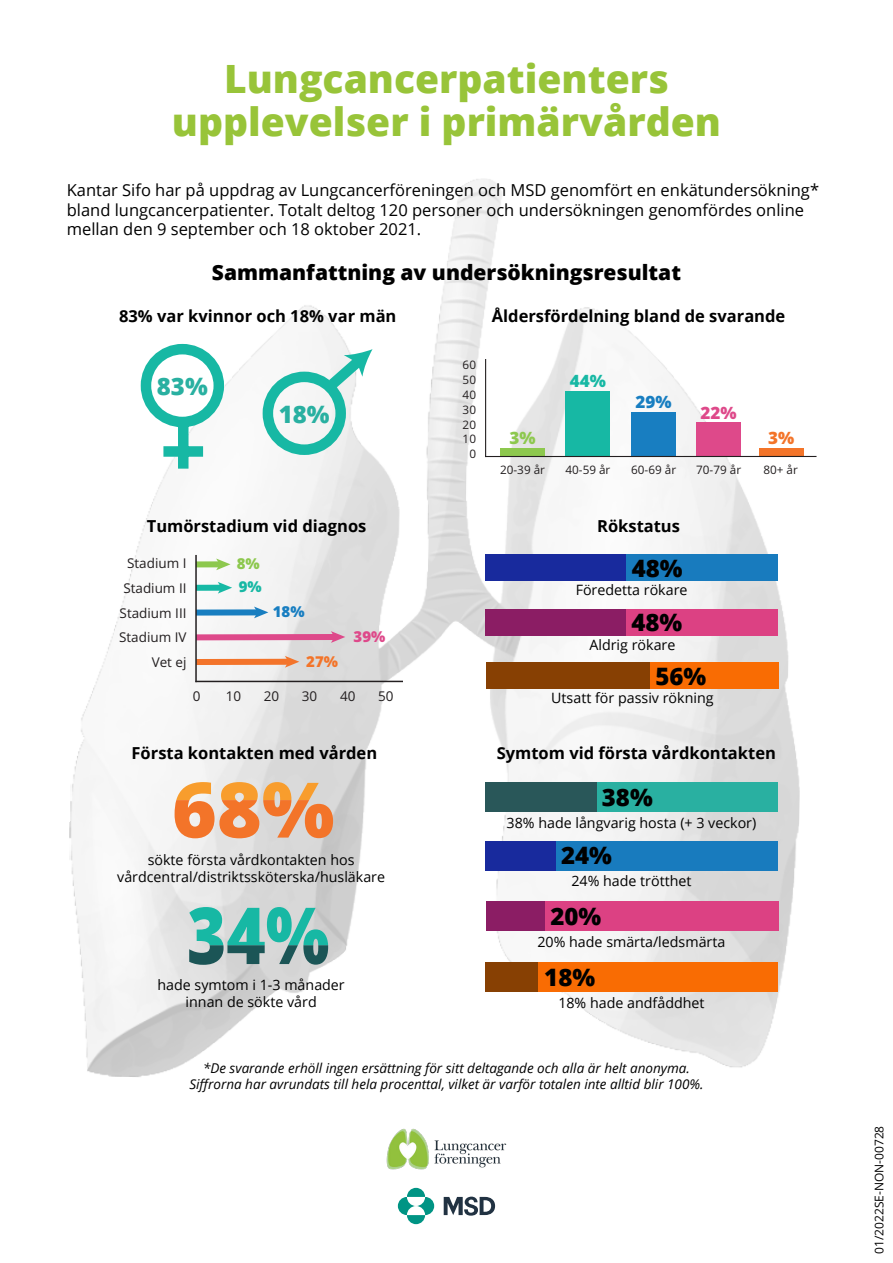
<style>
.page{position:relative;width:893px;height:1263px;background:#fff}
.page>*{position:absolute;margin:0;border:0;box-sizing:border-box;transform-origin:0 0}
.t1{font:800 39px "Open Sans";color:#98c439}
.t2{font:800 24px "Open Sans";color:#000}
.t3{font:800 24px "Open Sans";color:#29b0a1}
.t4{font:800 21px "Open Sans";color:#000}
.t5{font:800 16.95px "Open Sans";color:#17b8a4}
.t6{font:800 16.95px "Open Sans";color:#187ec1}
.t7{font:800 16.95px "Open Sans";color:#de498a}
.t8{font:800 16.95px "Open Sans";color:#8dc84e}
.t9{font:800 16.95px "Open Sans";color:#f37429}
.t10{font:16.5px/19.8px "Open Sans";color:#000}
.t11{font:700 16.5px "Open Sans";color:#000}
.t12{font:800 15px/23.4px "Open Sans";color:#8dc84e}
.t13{font:800 15px "Open Sans";color:#187ec1}
.t14{font:800 15px "Open Sans";color:#de498a}
.t15{font:800 15px "Open Sans";color:#f37429}
.t16{font:14.25px "Open Sans";color:#000}
.t17{font:italic 13.5px "Open Sans";color:#000}
.t18{font:13.5px/24.8px "Open Sans";color:#231f20;text-align:right}
.t19{font:12px "Open Sans";color:#000}
.t20{font:11.7px/14.9px "Open Sans";color:#231f20;text-align:center}
.s1{color:#17b8a4}
</style>
<div class="page">
<img style="left:386px;top:1128px;width:121px;height:42px">
<svg style="left:398px;top:1188px;width:36px;height:36px"></svg>
<svg style="left:444px;top:1196px;width:51px;height:20px"></svg>
<img style="left:69px;top:179px;width:741px;height:898px">
<svg style="left:141px;top:344px;width:232px;height:125px"></svg>
<div style="left:759px;top:448px;width:44px;height:8px;background:#f37429"></div>
<div style="left:696px;top:422px;width:45px;height:34px;background:#de498a"></div>
<div style="left:631px;top:412px;width:45px;height:44px;background:#187ec1"></div>
<div style="left:565px;top:391px;width:45px;height:65px;background:#17b8a4"></div>
<div style="left:500px;top:448px;width:45px;height:8px;background:#8dc84e"></div>
<hr style="left:485px;top:456px;width:331px;height:1px;background:#231f20">
<hr style="left:485px;top:359px;width:1px;height:98px;background:#231f20">
<div style="left:196px;top:585px;width:26px;height:6px;background:#17b9a5"></div>
<svg style="left:218px;top:582px;width:14px;height:12px"></svg>
<div style="left:196px;top:561px;width:24px;height:6px;background:#8dc84e"></div>
<svg style="left:216px;top:558px;width:14px;height:12px"></svg>
<hr style="left:195px;top:681px;width:208px;height:1px;background:#231f20">
<div style="left:196px;top:609px;width:62px;height:7px;background:#187ec0"></div>
<svg style="left:254px;top:606px;width:14px;height:12px"></svg>
<div style="left:196px;top:634px;width:139px;height:6px;background:#de498a"></div>
<svg style="left:331px;top:631px;width:14px;height:12px"></svg>
<div style="left:196px;top:659px;width:93px;height:6px;background:#f3742b"></div>
<svg style="left:285px;top:656px;width:14px;height:12px"></svg>
<hr style="left:195px;top:555px;width:2px;height:127px;background:#231f20">
<svg style="left:175px;top:782px;width:158px;height:56px;background:#eba775"></svg>
<div style="left:485px;top:782px;width:292px;height:29px;background:#29b0a1"></div>
<div style="left:485px;top:782px;width:111px;height:29px;background:#295759"></div>
<div style="left:485px;top:841px;width:292px;height:29px;background:#187bbe"></div>
<div style="left:485px;top:841px;width:70px;height:29px;background:#182a9d"></div>
<div style="left:486px;top:902px;width:292px;height:29px;background:#dc4183"></div>
<div style="left:486px;top:902px;width:58px;height:29px;background:#8b1d64"></div>
<div style="left:485px;top:962px;width:292px;height:30px;background:#f96c03"></div>
<div style="left:485px;top:962px;width:53px;height:30px;background:#874003"></div>
<svg style="left:189px;top:907px;width:139px;height:58px;background:#71b4ad"></svg>
<div style="left:486px;top:554px;width:292px;height:27px;background:#187bbe"></div>
<div style="left:486px;top:554px;width:140px;height:27px;background:#182a9d"></div>
<div style="left:486px;top:609px;width:292px;height:27px;background:#dc4183"></div>
<div style="left:486px;top:609px;width:140px;height:27px;background:#8b1d64"></div>
<div style="left:486px;top:662px;width:293px;height:27px;background:#f96c03"></div>
<div style="left:486px;top:662px;width:164px;height:27px;background:#874003"></div>
<p class="t1" style="left:224px;top:49px;width:446px">Lungcancerpatienters</p>
<p class="t1" style="left:172px;top:92px;width:551px">upplevelser i primärvården</p>
<p class="t10" style="left:67px;top:179px;width:754px">Kantar Sifo har på uppdrag av Lungcancerföreningen och MSD genomfört en enkätundersökning* bland lungcancerpatienter. Totalt deltog 120 personer och undersökningen genomfördes online mellan den 9 september och 18 oktober 2021.</p>
<p class="t4" style="left:212px;top:257px;width:470px">Sammanfattning av undersökningsresultat</p>
<p class="t11" style="left:492px;top:304px;width:295px">Åldersfördelning bland de svarande</p>
<p class="t11" style="left:119px;top:304px;width:279px">83% var kvinnor och 18% var män</p>
<p class="t3" style="left:157px;top:368px;width:52px">83%</p>
<p class="t3" style="left:279px;top:395px;width:52px">18%</p>
<p class="t20" style="left:463px;top:357px;width:15px">60<br>50<br>40<br>30<br>20<br>10<br>0</p>
<p class="t8" style="left:509px;top:425px;width:28px">3%</p>
<p class="t5" style="left:570px;top:368px;width:38px">44%</p>
<p class="t6" style="left:636px;top:389px;width:38px">29%</p>
<p class="t7" style="left:700px;top:400px;width:38px">22%</p>
<p class="t9" style="left:768px;top:425px;width:28px">3%</p>
<p class="t20" style="left:500px;top:462px;width:46px">20-39 år</p>
<p class="t20" style="left:565px;top:462px;width:46px">40-59 år</p>
<p class="t20" style="left:631px;top:462px;width:46px">60-69 år</p>
<p class="t20" style="left:696px;top:462px;width:46px">70-79 år</p>
<p class="t20" style="left:763px;top:462px;width:36px">80+ år</p>
<p class="t11" style="left:147px;top:514px;width:221px">Tumörstadium vid diagnos</p>
<p class="t11" style="left:597px;top:514px;width:84px">Rökstatus</p>
<p class="t18" style="left:119px;top:550px;width:69px">Stadium I<br>Stadium II<br>Stadium III<br>Stadium IV<br>Vet ej</p>
<p class="t12" style="left:237px;top:551px;width:26px">8%<br><span class="s1">9%</span></p>
<p class="t2" style="left:632px;top:550px;width:52px">48%</p>
<p class="t2" style="left:631px;top:604px;width:52px">48%</p>
<p class="t2" style="left:655px;top:658px;width:52px">56%</p>
<p class="t16" style="left:576px;top:580px;width:113px">Föredetta rökare</p>
<p class="t13" style="left:273px;top:600px;width:33px">18%</p>
<p class="t14" style="left:354px;top:625px;width:33px">39%</p>
<p class="t16" style="left:589px;top:635px;width:87px">Aldrig rökare</p>
<p class="t16" style="left:551px;top:688px;width:164px">Utsatt för passiv rökning</p>
<p class="t15" style="left:306px;top:650px;width:33px">27%</p>
<p class="t18" style="left:193px;top:683px;width:9px">0</p>
<p class="t18" style="left:226px;top:683px;width:17px">10</p>
<p class="t18" style="left:264px;top:683px;width:17px">20</p>
<p class="t18" style="left:302px;top:683px;width:17px">30</p>
<p class="t18" style="left:340px;top:683px;width:17px">40</p>
<p class="t18" style="left:378px;top:683px;width:17px">50</p>
<p class="t18" style="left:531px;top:683px;width:56px">90 100</p>
<p class="t11" style="left:132px;top:741px;width:247px">Första kontakten med vården</p>
<p class="t11" style="left:497px;top:741px;width:281px">Symtom vid första vårdkontakten</p>
<p class="t2" style="left:602px;top:778px;width:52px">38%</p>
<p class="t16" style="left:148px;top:850px;width:208px">sökte första vårdkontakten hos</p>
<p class="t16" style="left:117px;top:867px;width:269px">vårdcentral/distriktssköterska/husläkare</p>
<p class="t16" style="left:507px;top:813px;width:251px">38% hade långvarig hosta (+ 3 veckor)</p>
<p class="t2" style="left:561px;top:837px;width:52px">24%</p>
<p class="t16" style="left:571px;top:871px;width:122px">24% hade trötthet</p>
<p class="t2" style="left:550px;top:898px;width:52px">20%</p>
<p class="t16" style="left:537px;top:932px;width:189px">20% hade smärta/ledsmärta</p>
<p class="t2" style="left:544px;top:959px;width:52px">18%</p>
<p class="t16" style="left:158px;top:975px;width:189px">hade symtom i 1-3 månader</p>
<p class="t16" style="left:186px;top:992px;width:133px">innan de sökte vård</p>
<p class="t16" style="left:558px;top:993px;width:148px">18% hade andfåddhet</p>
<p class="t17" style="left:203px;top:1058px;width:488px">*De svarande erhöll ingen ersättning för sitt deltagande och alla är helt anonyma.</p>
<p class="t17" style="left:189px;top:1075px;width:516px">Siffrorna har avrundats till hela procenttal, vilket är varför totalen inte alltid blir 100%.</p>
<p class="t19" style="left:871px;top:1254px;width:130px;rotate:-90deg">01/2022SE-NON-00728</p>
</div>
